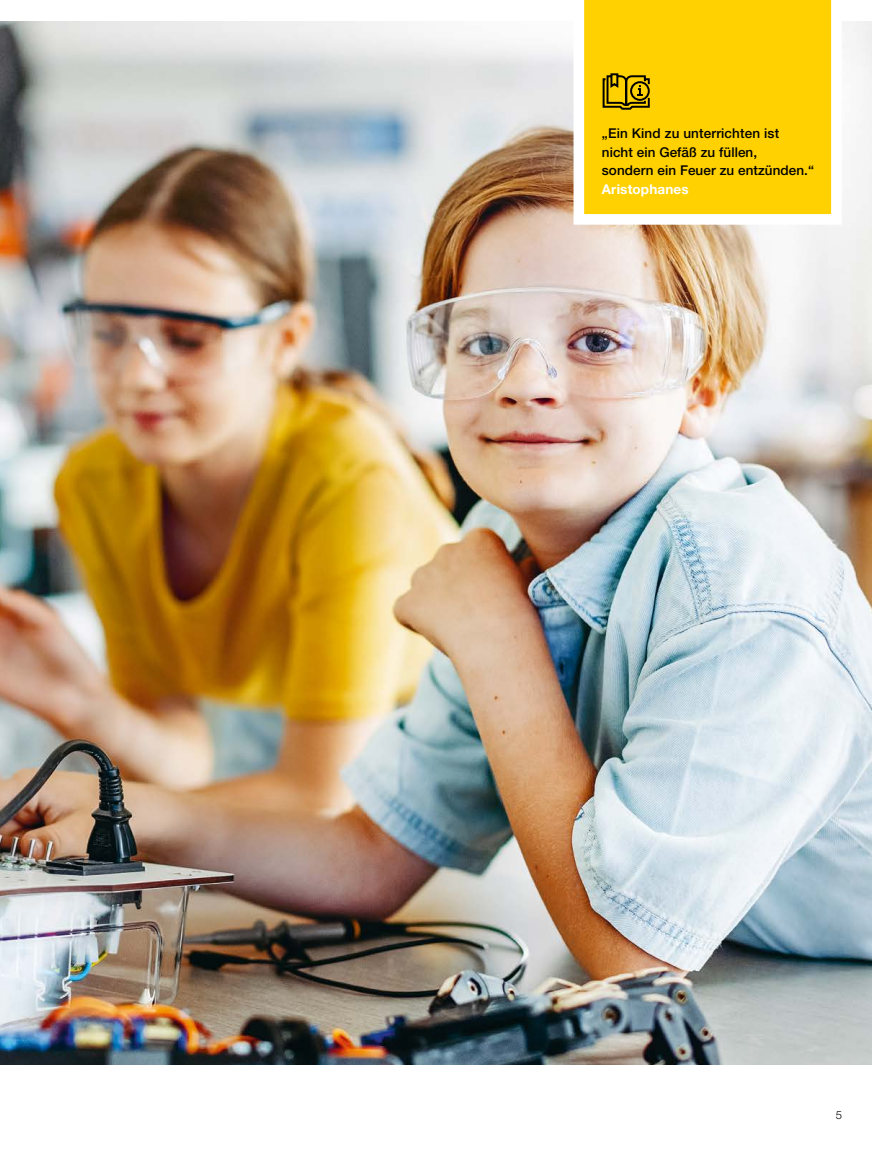
<style>
.page{position:relative;width:893px;height:1149px;background:#fff}
.page>*{position:absolute;margin:0;border:0;box-sizing:border-box;transform-origin:0 0}
.t1{font:500 13.5px/18.8px "Helvetica Neue LT Std";letter-spacing:.005em;color:#000}
.t2{font:700 13.5px "Helvetica Neue LT Std";letter-spacing:.01em;color:#fff}
.t3{font:300 11.25px "Helvetica Neue LT Std";color:#000}
</style>
<div class="page">
<img style="left:0;top:21px;width:872px;height:1043px">
<svg style="left:573px;top:0;width:269px;height:225px"></svg>
<svg style="left:603px;top:73px;width:47px;height:37px"></svg>
<p class="t1" style="left:602px;top:123px;width:214px">„Ein Kind zu unterrichten ist<br>nicht ein Gefäß zu füllen,<br>sondern ein Feuer zu entzünden.“</p>
<p class="t2" style="left:602px;top:181px;width:88px">Aristophanes</p>
<p class="t3" style="left:836px;top:1107px;width:8px">5</p>
</div>
